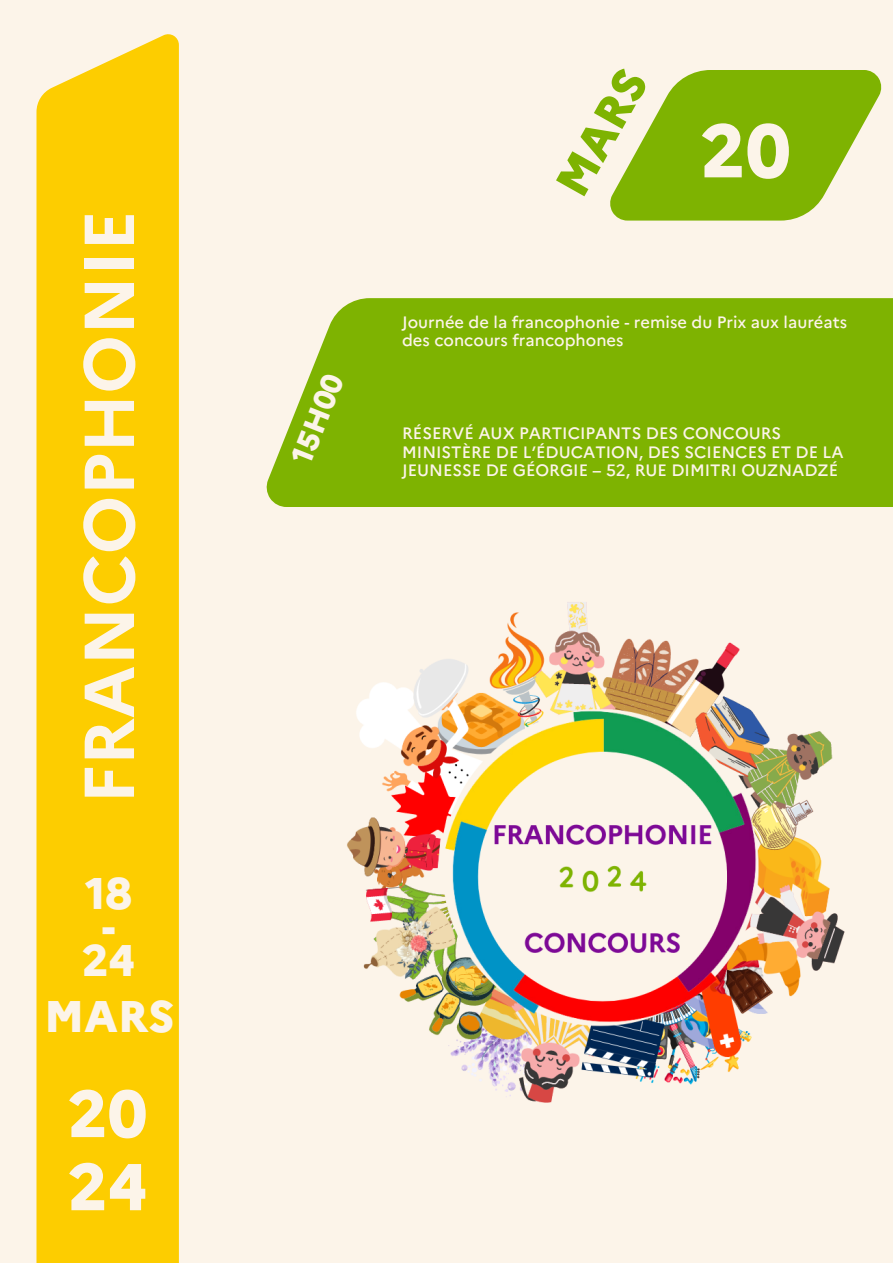
<style>
.page{position:relative;width:893px;height:1263px;background:#fcf4e9}
.page>*{position:absolute;margin:0;border:0;box-sizing:border-box;transform-origin:0 0}
.t1{font:800 75px "Marianne";color:#fcf4e9}
.t2{font:700 70.5px "Marianne";color:#fcf4e9}
.t3{font:800 66px/73.1px "Marianne";color:#fcf4e9}
.t4{font:800 46.5px "Marianne";color:#7eb301}
.t5{font:800 44.25px/33.2px "Marianne";color:#fcf4e9;text-align:center}
.t6{font:800 30px "Marianne";color:#fcf4e9}
.t7{font:500 16.5px/18.6px "Marianne";color:#fcf4e9}
</style>
<div class="page">
<div style="left:36px;top:34px;width:143px;height:1229px;background:#fdcd00"></div>
<svg style="left:610px;top:70px;width:271px;height:151px"></svg>
<div style="left:266px;top:298px;width:627px;height:209px;background:#7eb301"></div>
<img style="left:347px;top:602px;width:498px;height:501px">
<h2 class="t2" style="left:54px;top:804px;width:595px;rotate:-90deg">FRANCOPHONIE</h2>
<h3 class="t5" style="left:82px;top:873px;width:55px">18 -<br>24</h3>
<h3 class="t5" style="left:44px;top:995px;width:132px">MARS</h3>
<h3 class="t3" style="left:68px;top:1071px;width:81px">20<br>24</h3>
<h3 class="t6" style="left:278px;top:453px;width:95px;rotate:-68deg">15H00</h3>
<h3 class="t4" style="left:536px;top:175px;width:138px;rotate:-61deg">MARS</h3>
<h1 class="t1" style="left:700px;top:92px;width:91px">20</h1>
<p class="t7" style="left:402px;top:311px;width:446px">Journée de la francophonie - remise du Prix aux lauréats des concours francophones</p>
<p class="t7" style="left:402px;top:423px;width:443px">RÉSERVÉ AUX PARTICIPANTS DES CONCOURS<br>MINISTÈRE DE L’ÉDUCATION, DES SCIENCES ET DE LA<br>JEUNESSE DE GÉORGIE – 52, RUE DIMITRI OUZNADZÉ</p>
</div>
